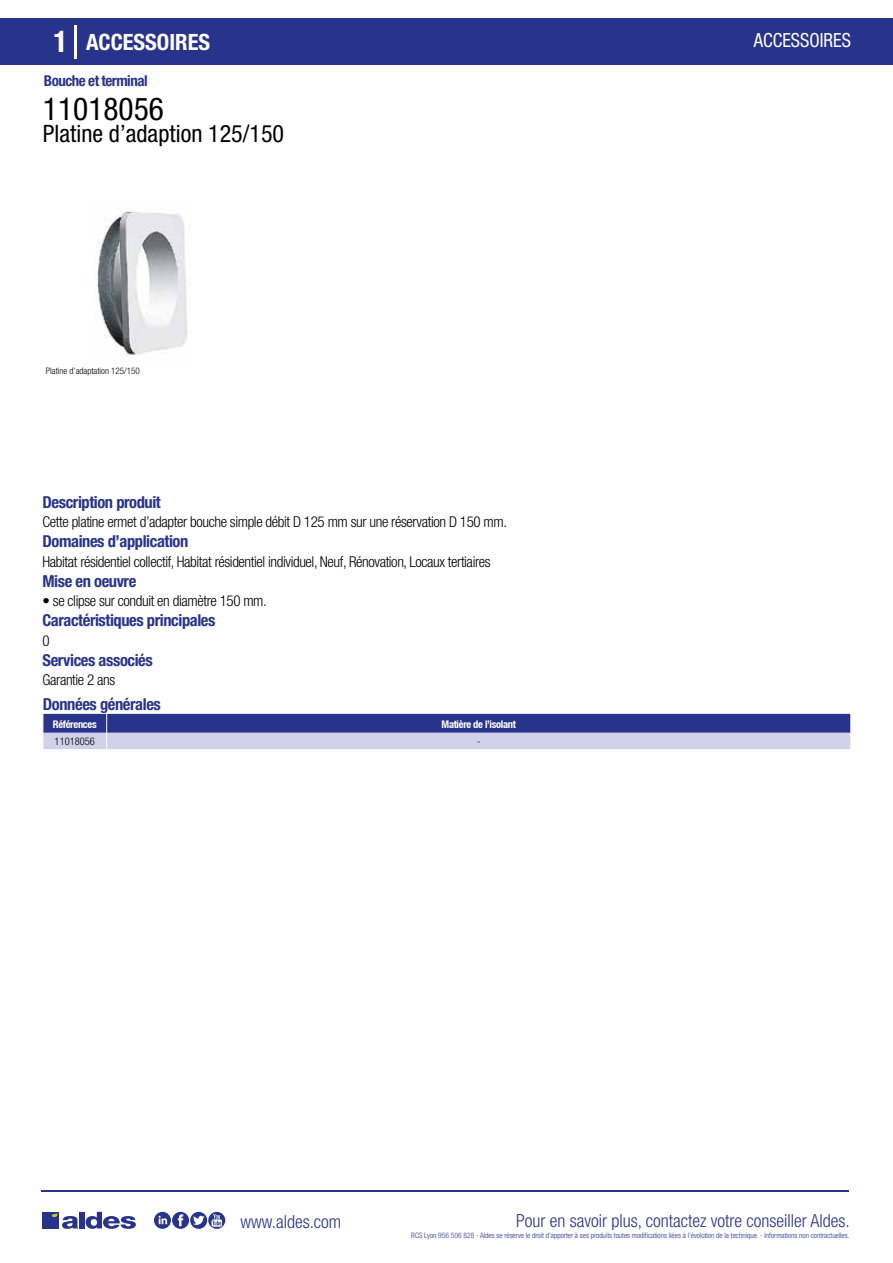
<style>
.page{position:relative;width:893px;height:1263px;background:#fff}
.page>*{position:absolute;margin:0;border:0;box-sizing:border-box;transform-origin:0 0}
.t1{font:condensed 31.5px "Helvetica Neue LT Std";color:#000}
.t2{font:condensed 24px "Helvetica Neue LT Std";color:#000}
.t3{font:700 condensed 22.5px "Helvetica Neue LT Std";color:#fff}
.t4{font:condensed 19.5px "Helvetica Neue LT Std";color:#fff;scale:.95 1}
.t5{font:300 condensed 18px "Helvetica Neue";color:#28348b}
.t6{font:700 condensed 16.5px "Helvetica Neue LT Std";letter-spacing:-.025em;color:#28348b}
.t7{font:300 condensed 15px "Helvetica Neue LT Std";letter-spacing:-.025em;color:#000}
.t8{font:700 condensed 15px "Helvetica Neue LT Std";letter-spacing:-.035em;color:#28348b}
.t9{font:700 condensed 10.5px "Helvetica Neue";letter-spacing:-.03em;color:#fff}
.t10{font:300 condensed 10.5px "Helvetica Neue";color:#000}
.t11{font:300 condensed 9px "Helvetica Neue";color:#000}
.t12{font:300 condensed 7.5px "Helvetica Neue";color:#28348b}
.s1{font-size:30px}
</style>
<div class="page">
<div style="left:0;top:18px;width:893px;height:46px;background:#28348b"></div>
<hr style="left:74px;top:25px;width:2px;height:33px;background:#fff">
<img style="left:96px;top:211px;width:92px;height:145px">
<svg style="left:43px;top:714px;width:808px;height:35px;background:#777db7"></svg>
<hr style="left:41px;top:1190px;width:808px;height:1px;background:#28348b">
<svg style="left:154px;top:1212px;width:71px;height:17px"></svg>
<div style="left:42px;top:1212px;width:17px;height:16px;background:#28348b"></div>
<div style="left:79px;top:1212px;width:5px;height:16px;background:#28348b"></div>
<svg style="left:86px;top:1212px;width:50px;height:17px"></svg>
<svg style="left:52px;top:1213px;width:26px;height:16px"></svg>
<h3 class="t3" style="left:54px;top:28px;width:158px"><span class="s1">1</span> ACCESSOIRES</h3>
<h3 class="t4" style="left:754px;top:29px;width:104px">ACCESSOIRES</h3>
<p class="t8" style="left:44px;top:71px;width:105px">Bouche et terminal</p>
<h1 class="t1" style="left:43px;top:91px;width:122px">11018056</h1>
<h2 class="t2" style="left:43px;top:120px;width:243px">Platine d’adaption 125/150</h2>
<p class="t11" style="left:46px;top:365px;width:95px">Platine d’adaptation 125/150</p>
<p class="t6" style="left:43px;top:492px;width:120px">Description produit</p>
<p class="t6" style="left:43px;top:531px;width:147px">Domaines d’application</p>
<p class="t6" style="left:43px;top:571px;width:95px">Mise en oeuvre</p>
<p class="t7" style="left:43px;top:513px;width:466px">Cette platine ermet d’adapter bouche simple débit D 125 mm sur une réservation D 150 mm.</p>
<p class="t7" style="left:43px;top:553px;width:450px">Habitat résidentiel collectif, Habitat résidentiel individuel, Neuf, Rénovation, Locaux tertiaires</p>
<p class="t7" style="left:43px;top:592px;width:226px">• se clipse sur conduit en diamètre 150 mm.</p>
<p class="t6" style="left:43px;top:610px;width:174px">Caractéristiques principales</p>
<p class="t7" style="left:43px;top:632px;width:9px">0</p>
<p class="t6" style="left:43px;top:650px;width:112px">Services associés</p>
<p class="t7" style="left:43px;top:671px;width:74px">Garantie 2 ans</p>
<p class="t6" style="left:43px;top:694px;width:119px">Données générales</p>
<p class="t9" style="left:53px;top:718px;width:45px">Références</p>
<p class="t9" style="left:442px;top:718px;width:76px">Matière de l’isolant</p>
<p class="t10" style="left:55px;top:735px;width:42px">11018056</p>
<p class="t10" style="left:477px;top:735px;width:5px">-</p>
<p class="t5" style="left:240px;top:1211px;width:102px">www.aldes.com</p>
<p class="t5" style="left:516px;top:1211px;width:335px">Pour en savoir plus, contactez votre conseiller Aldes.</p>
<p class="t12" style="left:411px;top:1230px;width:440px">RCS Lyon 956 506 828 - Aldes se réserve le droit d’apporter à ses produits toutes modifications liées à l’évolution de la technique. - Informations non contractuelles.</p>
</div>
